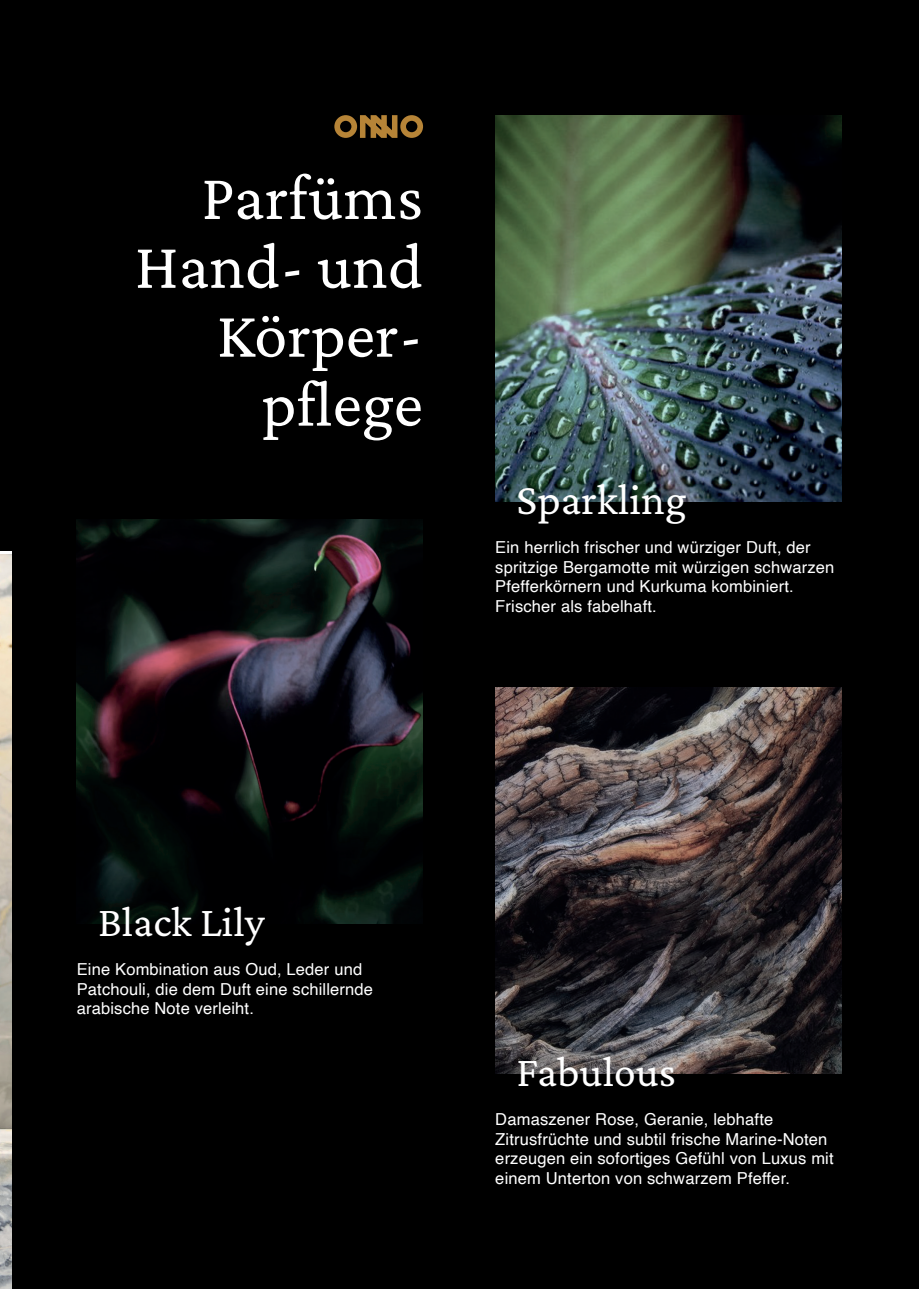
<style>
.page{position:relative;width:919px;height:1289px;background:#fff}
.page>*{position:absolute;margin:0;border:0;box-sizing:border-box;transform-origin:0 0}
.t1{font:200 66.6px/68.8px "Crimson Pro";color:#fff;text-align:right}
.t2{font:200 44.4px "Crimson Pro";color:#fff}
.t3{font:200 43.5px "Crimson Pro";color:#fff}
.t4{font:16.5px/19.5px "Helvetica";letter-spacing:.01em;color:#fff}
</style>
<div class="page">
<div style="left:0;top:0;width:13px;height:551px;background:#000"></div>
<img style="left:0;top:554px;width:13px;height:734px">
<div style="left:13px;top:0;width:905px;height:1288px;background:#000"></div>
<img style="left:495px;top:115px;width:346px;height:386px">
<img style="left:77px;top:519px;width:345px;height:404px">
<img style="left:495px;top:687px;width:346px;height:386px">
<svg style="left:334px;top:115px;width:89px;height:23px"></svg>
<h1 class="t1" style="left:135px;top:162px;width:290px">Parfüms<br>Hand- und<br>Körper&shy;pflege</h1>
<h2 class="t2" style="left:516px;top:471px;width:171px">Sparkling</h2>
<p class="t4" style="left:495px;top:538px;width:340px">Ein herrlich frischer und würziger Duft, der spritzige Bergamotte mit würzigen schwarzen Pfefferkörnern und Kurkuma kombiniert.<br>Frischer als fabelhaft.</p>
<h3 class="t3" style="left:98px;top:894px;width:168px">Black Lily</h3>
<p class="t4" style="left:77px;top:960px;width:298px">Eine Kombination aus Oud, Leder und<br>Patchouli, die dem Duft eine schillernde arabische Note verleiht.</p>
<h3 class="t3" style="left:516px;top:1044px;width:161px">Fabulous</h3>
<p class="t4" style="left:495px;top:1109px;width:340px">Damaszener Rose, Geranie, lebhafte Zitrusfrüchte und subtil frische Marine-Noten erzeugen ein sofortiges Gefühl von Luxus mit einem Unterton von schwarzem Pfeffer.</p>
</div>
